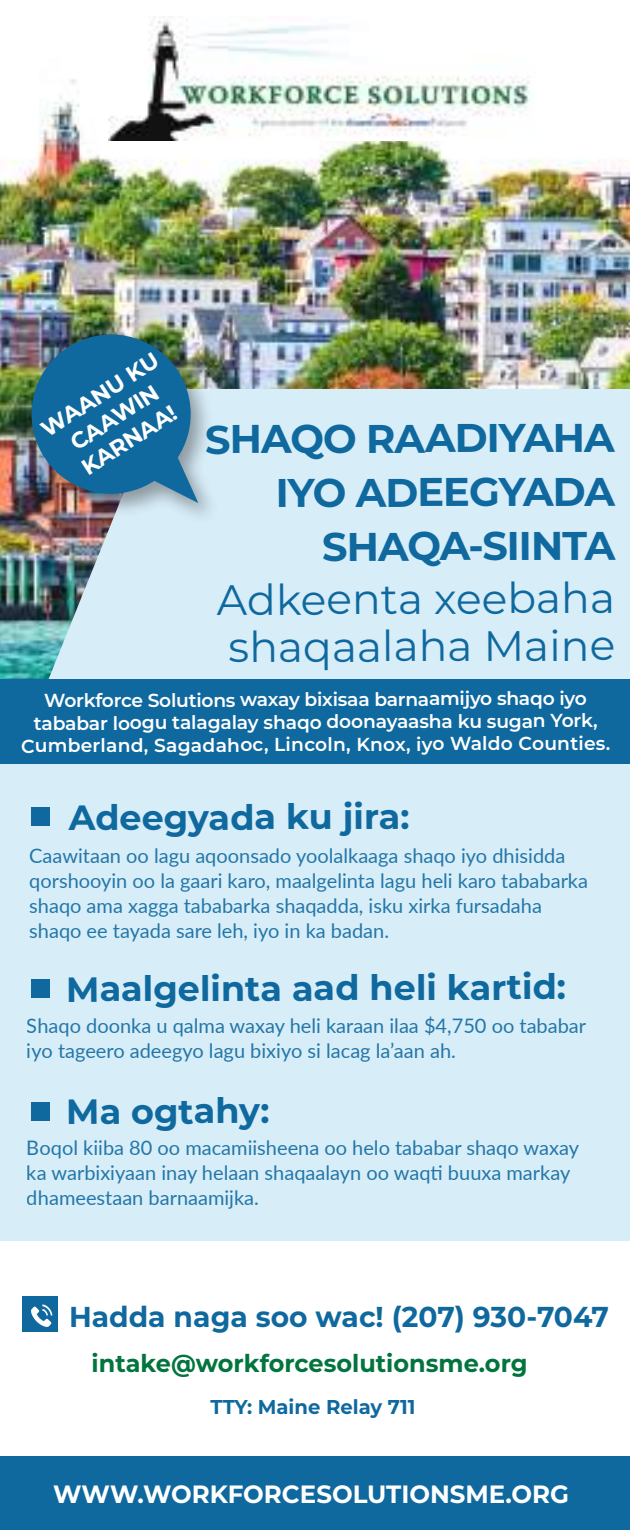
<style>
.page{position:relative;width:630px;height:1530px;background:#fff}
.page>*{position:absolute;margin:0;border:0;box-sizing:border-box;transform-origin:0 0}
.t1{font:42.5px/47.2px "Montserrat";letter-spacing:-.005em;color:#0f699f}
.t2{font:700 40px/53.8px "Montserrat";letter-spacing:-.03em;color:#0f699f;text-align:right}
.t3{font:700 35px "Montserrat";letter-spacing:-.005em;color:#0f699f}
.t4{font:700 28.75px "Montserrat";color:#0f699f}
.t5{font:700 25px "Montserrat";color:#fff}
.t6{font:700 24.5px "Montserrat";color:#02743d}
.t7{font:700 22.5px/27px "Montserrat";color:#fff;text-align:center}
.t8{font:20px/25px "Lato";color:#0f699f}
.t9{font:700 20px "Montserrat";color:#0f699f}
.t10{font:600 18.75px/22.5px "Montserrat";letter-spacing:-.015em;color:#fff;text-align:center}
</style>
<div class="page">
<div style="left:0;top:1457px;width:630px;height:73px;background:#0f699f"></div>
<div style="left:0;top:684px;width:630px;height:557px;background:#d7edf8"></div>
<img style="left:0;top:16px;width:630px;height:663px">
<div style="left:22px;top:1297px;width:36px;height:35px;background:#0f699f"></div>
<svg style="left:31px;top:1304px;width:21px;height:23px"></svg>
<div style="left:32px;top:980px;width:18px;height:18px;background:#0f699f"></div>
<div style="left:32px;top:1102px;width:18px;height:18px;background:#0f699f"></div>
<div style="left:32px;top:807px;width:18px;height:19px;background:#0f699f"></div>
<div style="left:32px;top:389px;width:598px;height:290px;background:#d7edf8"></div>
<img style="left:19px;top:323px;width:209px;height:211px">
<img style="left:32px;top:335px;width:166px;height:168px">
<div style="left:0;top:679px;width:630px;height:85px;background:#0f699f"></div>
<img style="left:108px;top:17px;width:429px;height:124px">
<p class="t7" style="left:35px;top:419px;width:137px;rotate:-33deg">WAANU KU<br>CAAWIN<br>KARNAA!</p>
<h2 class="t2" style="left:205px;top:409px;width:412px">SHAQO RAADIYAHA<br>IYO ADEEGYADA<br>SHAQA-SIINTA</h2>
<h1 class="t1" style="left:217px;top:574px;width:400px">Adkeenta xeebaha shaqaalaha Maine</h1>
<p class="t10" style="left:21px;top:687px;width:591px">Workforce Solutions waxay bixisaa barnaamijyo shaqo iyo tababar loogu talagalay shaqo doonayaasha ku sugan York,<br>Cumberland, Sagadahoc, Lincoln, Knox, iyo Waldo Counties.</p>
<h3 class="t3" style="left:69px;top:792px;width:343px">Adeegyada ku jira:</h3>
<p class="t8" style="left:29px;top:842px;width:560px">Caawitaan oo lagu aqoonsado yoolalkaaga shaqo iyo dhisidda qorshooyin oo la gaari karo, maalgelinta lagu heli karo tababarka shaqo ama xagga tababarka shaqadda, isku xirka fursadaha shaqo ee tayada sare leh, iyo in ka badan.</p>
<h3 class="t3" style="left:66px;top:963px;width:502px">Maalgelinta aad heli kartid:</h3>
<p class="t8" style="left:27px;top:1012px;width:561px">Shaqo doonka u qalma waxay heli karaan ilaa $4,750 oo tababar iyo tageero adeegyo lagu bixiyo si lacag la’aan ah.</p>
<h3 class="t3" style="left:66px;top:1086px;width:205px">Ma ogtahy:</h3>
<p class="t8" style="left:27px;top:1135px;width:554px">Boqol kiiba 80 oo macamiisheena oo helo tababar shaqo waxay ka warbixiyaan inay helaan shaqaalayn oo waqti buuxa markay dhameestaan barnaamijka.</p>
<h3 class="t4" style="left:69px;top:1296px;width:541px">Hadda naga soo wac! (207) 930-7047</h3>
<p class="t6" style="left:92px;top:1346px;width:437px">intake@workforcesolutionsme.org</p>
<p class="t9" style="left:210px;top:1393px;width:207px">TTY: Maine Relay 711</p>
<p class="t5" style="left:53px;top:1476px;width:517px">WWW.WORKFORCESOLUTIONSME.ORG</p>
</div>
